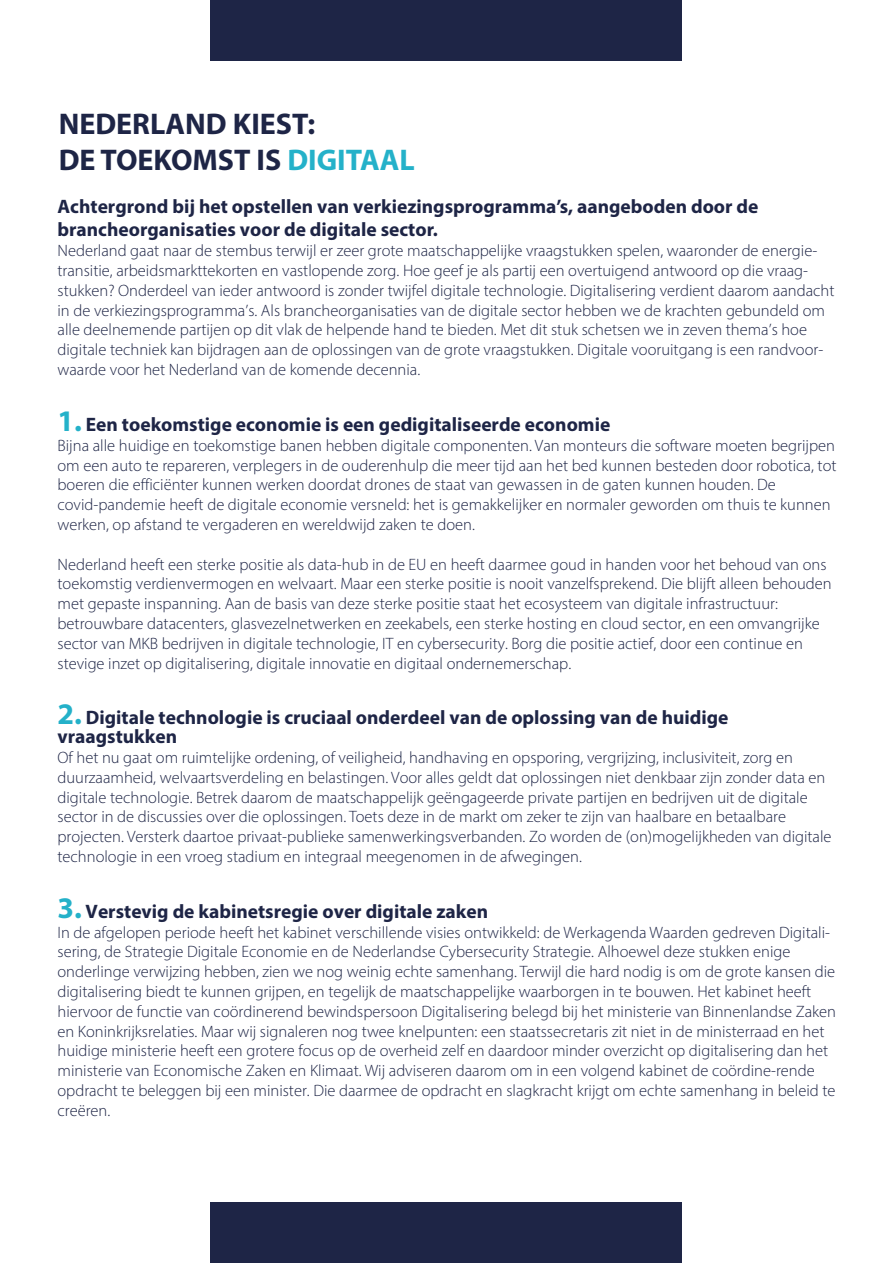
<style>
.page{position:relative;width:893px;height:1263px;background:#fff}
.page>*{position:absolute;margin:0;border:0;box-sizing:border-box;transform-origin:0 0}
.t1{font:700 30px/36px "Myriad Pro";color:#1e2546}
.t2{font:700 19.5px/23.4px "Myriad Pro";color:#1e2546}
.t3{font:300 16.5px/19.8px "Myriad Pro";color:#1e2546}
.s1{color:#24b1c9}
.s2{font-size:30px;color:#24b1c9}
</style>
<div class="page">
<div style="left:211px;top:0;width:471px;height:60px;background:#1e2546"></div>
<div style="left:211px;top:1203px;width:471px;height:60px;background:#1e2546"></div>
<h1 class="t1" style="left:59px;top:108px;width:358px">NEDERLAND KIEST:<br>DE TOEKOMST IS <span class="s1">DIGITAAL</span></h1>
<p class="t2" style="left:58px;top:196px;width:702px">Achtergrond bij het opstellen van verkiezingsprogramma’s, aangeboden door de brancheorganisaties voor de digitale sector.</p>
<p class="t3" style="left:58px;top:242px;width:778px">Nederland gaat naar de stembus terwijl er zeer grote maatschappelijke vraagstukken spelen, waaronder de energie&shy;transitie, arbeidsmarkttekorten en vastlopende zorg. Hoe geef je als partij een overtuigend antwoord op die vraag&shy;stukken? Onderdeel van ieder antwoord is zonder twijfel digitale technologie. Digitalisering verdient daarom aandacht in de verkiezingsprogramma’s. Als brancheorganisaties van de digitale sector hebben we de krachten gebundeld om alle deelnemende partijen op dit vlak de helpende hand te bieden. Met dit stuk schetsen we in zeven thema’s hoe digitale techniek kan bijdragen aan de oplossingen van de grote vraagstukken. Digitale vooruitgang is een randvoor&shy;waarde voor het Nederland van de komende decennia.</p>
<p class="t2" style="left:58px;top:414px;width:554px"><span class="s2">1.</span> Een toekomstige economie is een gedigitaliseerde economie</p>
<p class="t3" style="left:58px;top:437px;width:780px">Bijna alle huidige en toekomstige banen hebben digitale componenten. Van monteurs die software moeten begrijpen om een auto te repareren, verplegers in de ouderenhulp die meer tijd aan het bed kunnen besteden door robotica, tot boeren die efficiënter kunnen werken doordat drones de staat van gewassen in de gaten kunnen houden. De covid-pandemie heeft de digitale economie versneld: het is gemakkelijker en normaler geworden om thuis te kunnen werken, op afstand te vergaderen en wereldwijd zaken te doen.</p>
<p class="t3" style="left:58px;top:555px;width:776px">Nederland heeft een sterke positie als data-hub in de EU en heeft daarmee goud in handen voor het behoud van ons toekomstig verdienvermogen en welvaart. Maar een sterke positie is nooit vanzelfsprekend. Die blijft alleen behouden met gepaste inspanning. Aan de basis van deze sterke positie staat het ecosysteem van digitale infrastructuur: betrouwbare datacenters, glasvezelnetwerken en zeekabels, een sterke hosting en cloud sector, en een omvangrijke sector van MKB bedrijven in digitale technologie, IT en cybersecurity. Borg die positie actief, door een continue en stevige inzet op digitalisering, digitale innovatie en digitaal ondernemerschap.</p>
<p class="t2" style="left:58px;top:710px;width:673px;line-height:18.9px"><span class="s2">2.</span> Digitale technologie is cruciaal onderdeel van de oplossing van de huidige vraagstukken</p>
<p class="t3" style="left:58px;top:749px;width:776px">Of het nu gaat om ruimtelijke ordening, of veiligheid, handhaving en opsporing, vergrijzing, inclusiviteit, zorg en duurzaamheid, welvaartsverdeling en belastingen. Voor alles geldt dat oplossingen niet denkbaar zijn zonder data en digitale technologie. Betrek daarom de maatschappelijk geëngageerde private partijen en bedrijven uit de digitale sector in de discussies over die oplossingen. Toets deze in de markt om zeker te zijn van haalbare en betaalbare projecten. Versterk daartoe privaat-publieke samenwerkingsverbanden. Zo worden de (on)mogelijkheden van digitale technologie in een vroeg stadium en integraal meegenomen in de afwegingen.</p>
<p class="t2" style="left:58px;top:901px;width:432px"><span class="s2">3.</span> Verstevig de kabinetsregie over digitale zaken</p>
<p class="t3" style="left:58px;top:924px;width:780px">In de afgelopen periode heeft het kabinet verschillende visies ontwikkeld: de Werkagenda Waarden gedreven Digitali&shy;sering, de Strategie Digitale Economie en de Nederlandse Cybersecurity Strategie. Alhoewel deze stukken enige onderlinge verwijzing hebben, zien we nog weinig echte samenhang. Terwijl die hard nodig is om de grote kansen die digitalisering biedt te kunnen grijpen, en tegelijk de maatschappelijke waarborgen in te bouwen. Het kabinet heeft hiervoor de functie van coördinerend bewindspersoon Digitalisering belegd bij het ministerie van Binnenlandse Zaken en Koninkrijksrelaties. Maar wij signaleren nog twee knelpunten: een staatssecretaris zit niet in de ministerraad en het huidige ministerie heeft een grotere focus op de overheid zelf en daardoor minder overzicht op digitalisering dan het ministerie van Economische Zaken en Klimaat. Wij adviseren daarom om in een volgend kabinet de coördine-rende opdracht te beleggen bij een minister. Die daarmee de opdracht en slagkracht krijgt om echte samenhang in beleid te creëren.</p>
</div>
